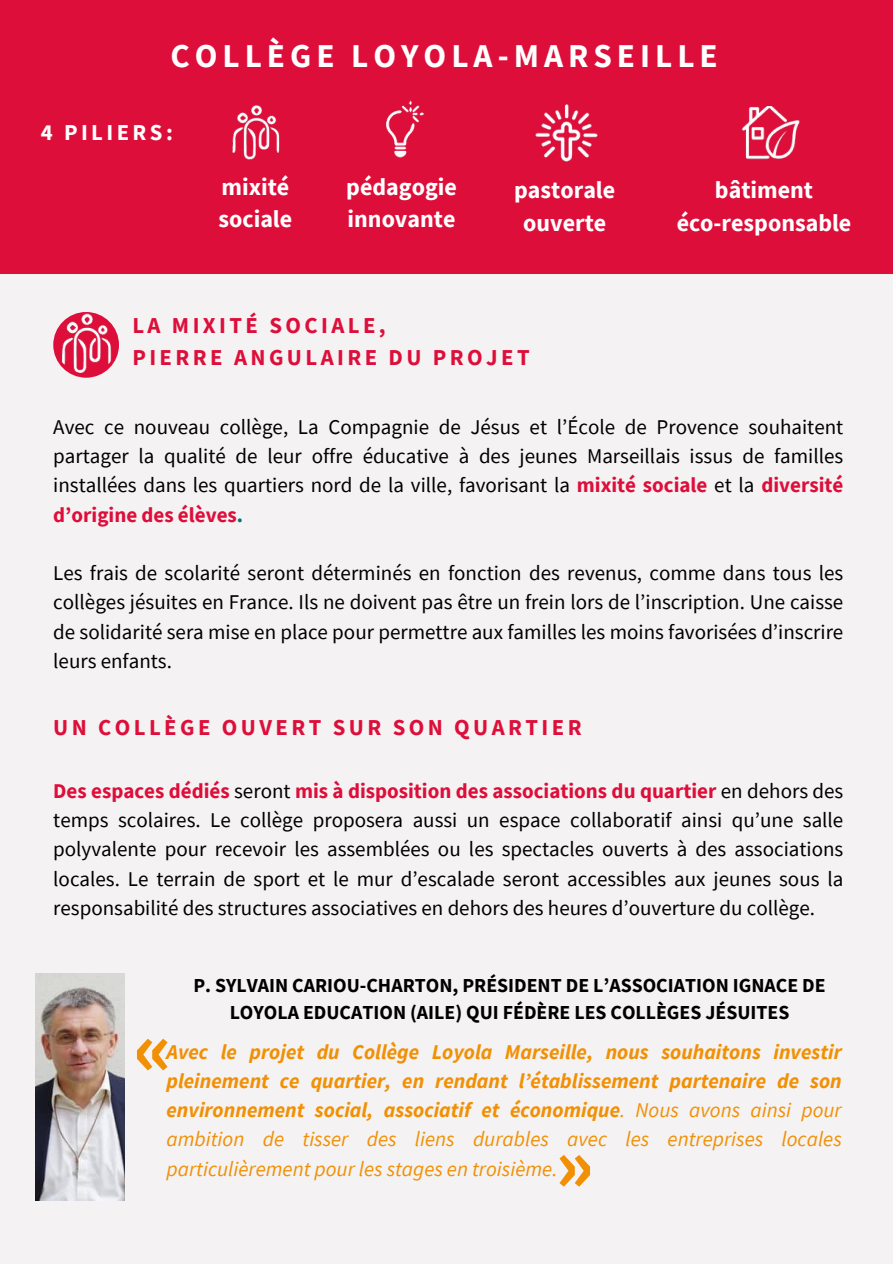
<style>
.page{position:relative;width:893px;height:1264px;background:#fff}
.page>*{position:absolute;margin:0;border:0;box-sizing:border-box;transform-origin:0 0}
.t1{font:700 81px "Source Sans Pro";color:#f19004}
.t2{font:700 33.3px "Source Sans Pro";letter-spacing:.15em;color:#fff}
.t3{font:700 24px/32.7px "Source Sans Pro";color:#fff}
.t4{font:700 22.8px/31.5px "Source Sans Pro";letter-spacing:.15em;color:#de0e3a}
.t5{font:700 22.8px "Source Sans Pro";letter-spacing:.15em;color:#fff}
.t6{font:21px/29.2px "Source Sans Pro";color:#000;text-align:justify}
.t7{font:italic 700 21px/29.2px "Source Sans Pro";color:#f19004;text-align:justify}
.t8{font:700 19.8px/27px "Source Sans Pro";color:#000;text-align:center}
.s1{font-weight:700;color:#de0e3a}
.s2{font-weight:700;color:#007377}
.s3{font-weight:400}
</style>
<div class="page">
<div style="left:0;top:0;width:892px;height:1263px;background:#f4f2f3"></div>
<div style="left:0;top:0;width:892px;height:274px;background:#de0e3a"></div>
<img style="left:386px;top:100px;width:39px;height:58px">
<img style="left:742px;top:106px;width:58px;height:53px">
<img style="left:535px;top:104px;width:63px;height:58px">
<img style="left:232px;top:105px;width:48px;height:55px">
<img style="left:35px;top:973px;width:90px;height:227px">
<svg style="left:53px;top:312px;width:66px;height:66px"></svg>
<img style="left:55px;top:312px;width:62px;height:61px;border-radius:50%">
<p class="t2" style="left:170px;top:34px;width:549px">COLLÈGE LOYOLA-MARSEILLE</p>
<p class="t5" style="left:41px;top:118px;width:134px">4 PILIERS:</p>
<p class="t3" style="left:218px;top:170px;width:75px">mixité sociale</p>
<h2 class="t3" style="left:346px;top:170px;width:112px">pédagogie innovante</h2>
<h3 class="t3" style="left:676px;top:173px;width:176px;text-align:center">bâtiment éco-responsable</h3>
<h3 class="t3" style="left:514px;top:173px;width:103px;text-align:center">pastorale ouverte</h3>
<h2 class="t4" style="left:132px;top:309px;width:399px">LA MIXITÉ SOCIALE,<br>PIERRE ANGULAIRE DU PROJET</h2>
<h3 class="t6" style="left:53px;top:412px;width:791px">Avec ce nouveau collège, La Compagnie de Jésus et l’École de Provence souhaitent partager la qualité de leur offre éducative à des jeunes Marseillais issus de familles installées dans les quartiers nord de la ville, favorisant la <span class="s1">mixité sociale</span> et la <span class="s1">diversité d’origine des élèves</span><span class="s2">.</span></h3>
<p class="t6" style="left:53px;top:558px;width:791px">Les frais de scolarité seront déterminés en fonction des revenus, comme dans tous les collèges jésuites en France. Ils ne doivent pas être un frein lors de l’inscription. Une caisse de solidarité sera mise en place pour permettre aux familles les moins favorisées d’inscrire leurs enfants.</p>
<h2 class="t4" style="left:53px;top:711px;width:530px">UN COLLÈGE OUVERT SUR SON QUARTIER</h2>
<p class="t6" style="left:53px;top:775px;width:791px"><span class="s1">Des espaces dédiés</span> seront <span class="s1">mis à disposition des associations du quartier</span> en dehors des temps scolaires. Le collège proposera aussi un espace collaboratif ainsi qu’une salle polyvalente pour recevoir les assemblées ou les spectacles ouverts à des associations locales. Le terrain de sport et le mur d’escalade seront accessibles aux jeunes sous la responsabilité des structures associatives en dehors des heures d’ouverture du collège.</p>
<h4 class="t8" style="left:193px;top:971px;width:633px">P. SYLVAIN CARIOU-CHARTON, PRÉSIDENT DE L’ASSOCIATION IGNACE DE<br>LOYOLA EDUCATION (AILE) QUI FÉDÈRE LES COLLÈGES JÉSUITES</h4>
<p class="t7" style="left:166px;top:1036px;width:676px">Avec le projet du Collège Loyola Marseille, nous souhaitons investir pleinement ce quartier, en rendant l’établissement partenaire de son environnement social, associatif et économique<span class="s3">. Nous avons ainsi pour ambition de tisser des liens durables avec les entreprises locales particulièrement pour les stages en troisième.</span></p>
<p class="t1" style="left:133px;top:995px;width:40px">«</p>
<p class="t1" style="left:555px;top:1111px;width:40px">»</p>
</div>
